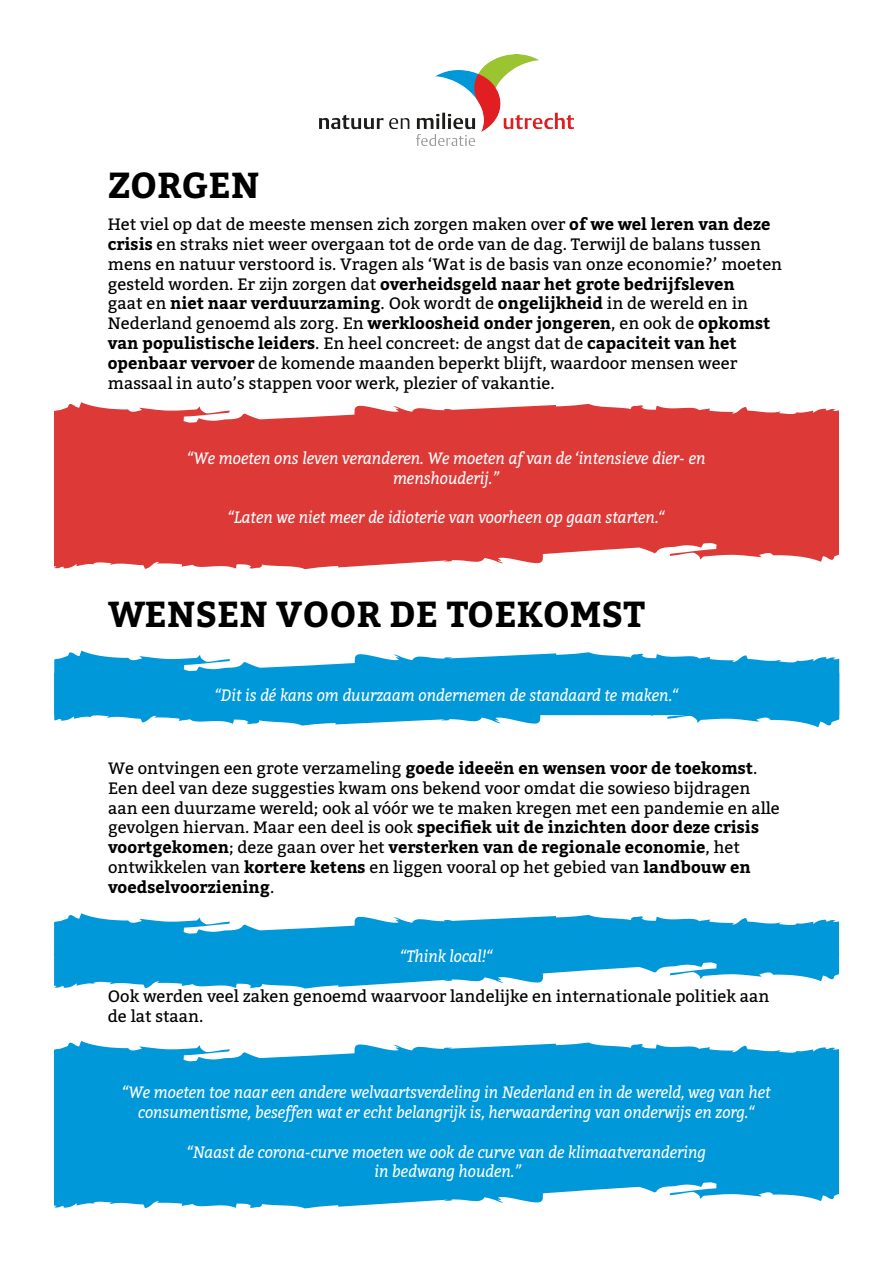
<style>
.page{position:relative;width:893px;height:1263px;background:#fff}
.page>*{position:absolute;margin:0;border:0;box-sizing:border-box;transform-origin:0 0}
.t1{font:700 36px "Bitter";color:#000}
.t2{font:16.5px/19.8px "Bitter";color:#000101}
.t3{font:italic 16.5px/19.8px "Bitter";color:#fff;text-align:center;scale:.9 1}
.s1{font-weight:700}
</style>
<div class="page">
<svg style="left:54px;top:402px;width:785px;height:89px;background:#df4b4a"></svg>
<svg style="left:54px;top:491px;width:785px;height:78px;background:#e0504e"></svg>
<svg style="left:54px;top:650px;width:785px;height:23px;fill:#0098d9"></svg>
<svg style="left:54px;top:673px;width:785px;height:54px;background:#22a6de"></svg>
<svg style="left:54px;top:913px;width:785px;height:76px"></svg>
<svg style="left:54px;top:1041px;width:785px;height:30px;fill:#0098d9"></svg>
<svg style="left:54px;top:1071px;width:785px;height:138px;background:#119fdb"></svg>
<img style="left:319px;top:54px;width:255px;height:91px">
<h1 class="t1" style="left:108px;top:157px;width:153px">ZORGEN</h1>
<p class="t2" style="left:108px;top:214px;width:676px">Het viel op dat de meeste mensen zich zorgen maken over <span class="s1">of we wel leren van deze crisis</span> en straks niet weer overgaan tot de orde van de dag. Terwijl de balans tussen mens en natuur verstoord is. Vragen als ‘Wat is de basis van onze economie?’ moeten gesteld worden. Er zijn zorgen dat <span class="s1">overheidsgeld naar het grote bedrijfsleven<br></span>gaat en <span class="s1">niet naar verduurzaming</span>. Ook wordt de <span class="s1">ongelijkheid</span> in de wereld en in Nederland genoemd als zorg. En <span class="s1">werkloosheid onder jongeren</span>, en ook de <span class="s1">opkomst van populistische leiders</span>. En heel concreet: de angst dat de <span class="s1">capaciteit van het openbaar vervoer</span> de komende maanden beperkt blijft, waardoor mensen weer massaal in auto’s stappen voor werk, plezier of vakantie.</p>
<p class="t3" style="left:188px;top:448px;width:577px">“We moeten ons leven veranderen. We moeten af van de ‘intensieve dier- en menshouderij.”</p>
<p class="t3" style="left:228px;top:507px;width:487px">“Laten we niet meer de idioterie van voorheen op gaan starten.“</p>
<h1 class="t1" style="left:108px;top:586px;width:538px">WENSEN VOOR DE TOEKOMST</h1>
<p class="t3" style="left:215px;top:684px;width:516px">“Dit is dé kans om duurzaam ondernemen de standaard te maken.“</p>
<p class="t2" style="left:108px;top:758px;width:673px">We ontvingen een grote verzameling <span class="s1">goede ideeën en wensen voor de toekomst</span>.<br>Een deel van deze suggesties kwam ons bekend voor omdat die sowieso bijdragen aan een duurzame wereld; ook al vóór we te maken kregen met een pandemie en alle gevolgen hiervan. Maar een deel is ook <span class="s1">specifiek uit de inzichten door deze crisis voortgekomen</span>; deze gaan over het <span class="s1">versterken van de regionale economie</span>, het ontwikkelen van <span class="s1">kortere ketens</span> en liggen vooral op het gebied van <span class="s1">landbouw en voedselvoorziening</span>.</p>
<p class="t3" style="left:400px;top:946px;width:104px">“Think local!“</p>
<p class="t2" style="left:108px;top:985px;width:663px">Ook werden veel zaken genoemd waarvoor landelijke en internationale politiek aan de lat staan.</p>
<p class="t3" style="left:123px;top:1082px;width:721px">“We moeten toe naar een andere welvaartsverdeling in Nederland en in de wereld, weg van het consumentisme, beseffen wat er echt belangrijk is, herwaardering van onderwijs en zorg.“</p>
<p class="t3" style="left:187px;top:1141px;width:578px">“Naast de corona-curve moeten we ook de curve van de klimaatverandering in bedwang houden.”</p>
</div>
